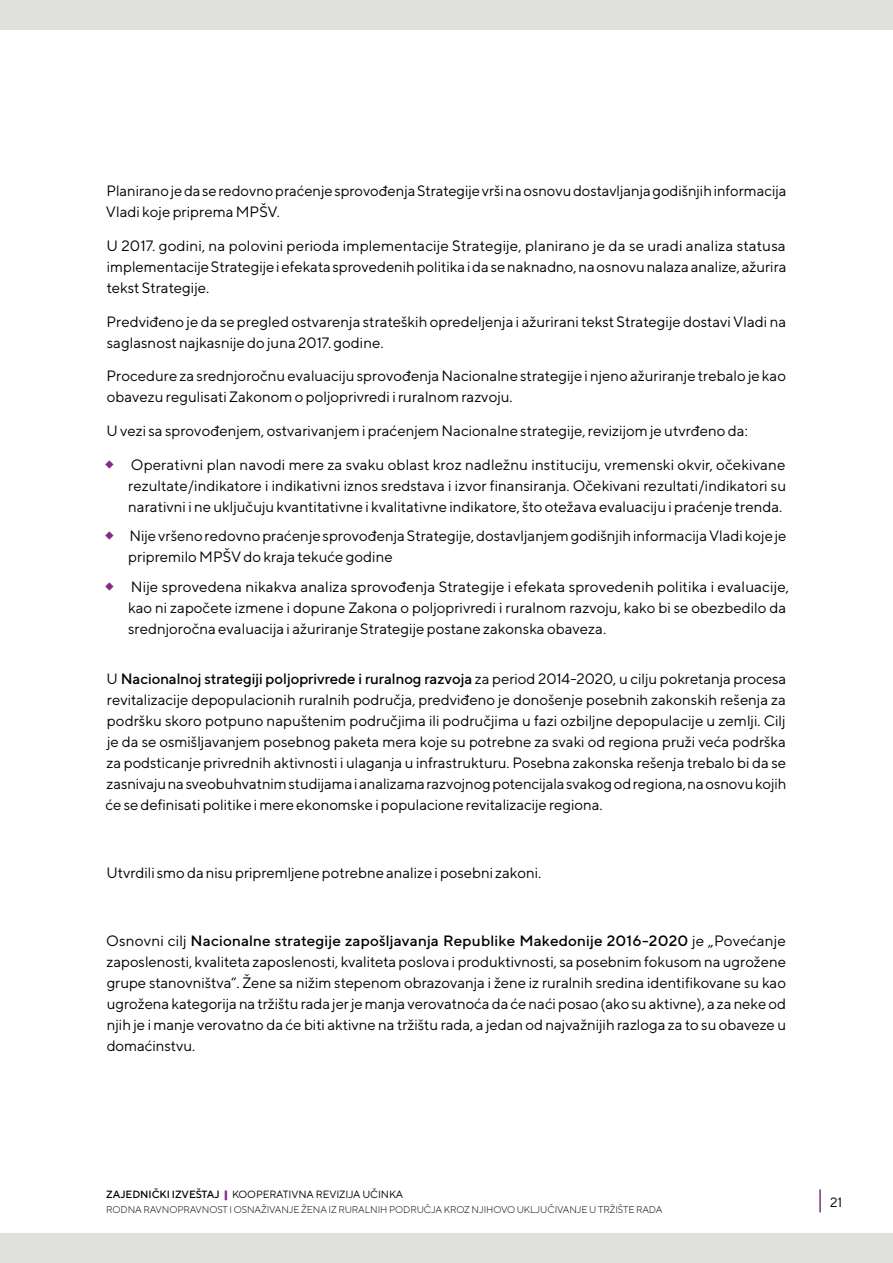
<style>
.page{position:relative;width:893px;height:1263px;background:#fff}
.page>*{position:absolute;margin:0;border:0;box-sizing:border-box;transform-origin:0 0}
.List_Paragraph{font:15px/21px "TT Norms";color:#000}
.t1{font:13.5px "TT Norms";color:#000}
.t2{font:10.5px "TT Norms";letter-spacing:-.01em;color:#000}
.t3{font:300 9.75px "TT Norms";letter-spacing:-.01em;color:#000}
.s1{font-weight:500}
.s2{font-weight:900;color:#822a88}
</style>
<div class="page">
<hr style="left:819px;top:1189px;width:2px;height:23px;background:#822a88">
<div style="left:0;top:1233px;width:893px;height:30px;background:#e0e0df"></div>
<div style="left:0;top:0;width:893px;height:30px;background:#e0e0df"></div>
<p class="List_Paragraph" style="left:106px;top:180px;width:682px">Planirano je da se redovno praćenje sprovođenja Strategije vrši na osnovu dostavljanja godišnjih informacija<br>Vladi koje priprema MPŠV.</p>
<p class="List_Paragraph" style="left:106px;top:235px;width:682px;text-align:justify">U 2017. godini, na polovini perioda implementacije Strategije, planirano je da se uradi analiza statusa implementacije Strategije i efekata sprovedenih politika i da se naknadno, na osnovu nalaza analize, ažurira tekst Strategije.</p>
<p class="List_Paragraph" style="left:107px;top:311px;width:681px">Predviđeno je da se pregled ostvarenja strateških opredeljenja i ažurirani tekst Strategije dostavi Vladi na saglasnost najkasnije do juna 2017. godine.</p>
<p class="List_Paragraph" style="left:107px;top:365px;width:681px">Procedure za srednjoročnu evaluaciju sprovođenja Nacionalne strategije i njeno ažuriranje trebalo je kao obavezu regulisati Zakonom o poljoprivredi i ruralnom razvoju.</p>
<p class="List_Paragraph" style="left:106px;top:420px;width:643px">U vezi sa sprovođenjem, ostvarivanjem i praćenjem Nacionalne strategije, revizijom je utvrđeno da:</p>
<p class="List_Paragraph" style="left:128px;top:454px;width:660px;text-align:justify">⬥ Operativni plan navodi mere za svaku oblast kroz nadležnu instituciju, vremenski okvir, očekivane rezultate/indikatore i indikativni iznos sredstava i izvor finansiranja. Očekivani rezultati/indikatori su narativni i ne uključuju kvantitativne i kvalitativne indikatore, što otežava evaluaciju i praćenje trenda.</p>
<p class="List_Paragraph" style="left:128px;top:525px;width:660px">⬥ Nije vršeno redovno praćenje sprovođenja Strategije, dostavljanjem godišnjih informacija Vladi koje je pripremilo MPŠV do kraja tekuće godine</p>
<p class="List_Paragraph" style="left:128px;top:576px;width:663px">⬥ Nije sprovedena nikakva analiza sprovođenja Strategije i efekata sprovedenih politika i evaluacije, kao ni započete izmene i dopune Zakona o poljoprivredi i ruralnom razvoju, kako bi se obezbedilo da srednjoročna evaluacija i ažuriranje Strategije postane zakonska obaveza.</p>
<p class="List_Paragraph" style="left:106px;top:668px;width:682px;text-align:justify">U <span class="s1">Nacionalnoj strategiji poljoprivrede i ruralnog razvoja</span> za period 2014-2020, u cilju pokretanja procesa revitalizacije depopulacionih ruralnih područja, predviđeno je donošenje posebnih zakonskih rešenja za podršku skoro potpuno napuštenim područjima ili područjima u fazi ozbiljne depopulacije u zemlji. Cilj je da se osmišljavanjem posebnog paketa mera koje su potrebne za svaki od regiona pruži veća podrška za podsticanje privrednih aktivnosti i ulaganja u infrastrukturu. Posebna zakonska rešenja trebalo bi da se zasnivaju na sveobuhvatnim studijama i analizama razvojnog potencijala svakog od regiona, na osnovu kojih će se definisati politike i mere ekonomske i populacione revitalizacije regiona.</p>
<p class="List_Paragraph" style="left:106px;top:862px;width:436px">Utvrdili smo da nisu pripremljene potrebne analize i posebni zakoni.</p>
<p class="List_Paragraph" style="left:106px;top:929px;width:681px;text-align:justify">Osnovni cilj <span class="s1">Nacionalne strategije zapošljavanja Republike Makedonije 2016-2020</span> je „Povećanje zaposlenosti, kvaliteta zaposlenosti, kvaliteta poslova i produktivnosti, sa posebnim fokusom na ugrožene grupe stanovništva“. Žene sa nižim stepenom obrazovanja i žene iz ruralnih sredina identifikovane su kao ugrožena kategorija na tržištu rada jer je manja verovatnoća da će naći posao (ako su aktivne), a za neke od njih je i manje verovatno da će biti aktivne na tržištu rada, a jedan od najvažnijih razloga za to su obaveze u domaćinstvu.</p>
<p class="t2" style="left:106px;top:1188px;width:298px"><span class="s1">ZAJEDNIČKI IZVEŠTAJ</span> <span class="s2">|</span> KOOPERATIVNA REVIZIJA UČINKA</p>
<p class="t3" style="left:106px;top:1204px;width:557px">RODNA RAVNOPRAVNOST I OSNAŽIVANJE ŽENA IZ RURALNIH PODRUČJA KROZ NJIHOVO UKLJUČIVANJE U TRŽIŠTE RADA</p>
<p class="t1" style="left:830px;top:1194px;width:14px">21</p>
</div>
